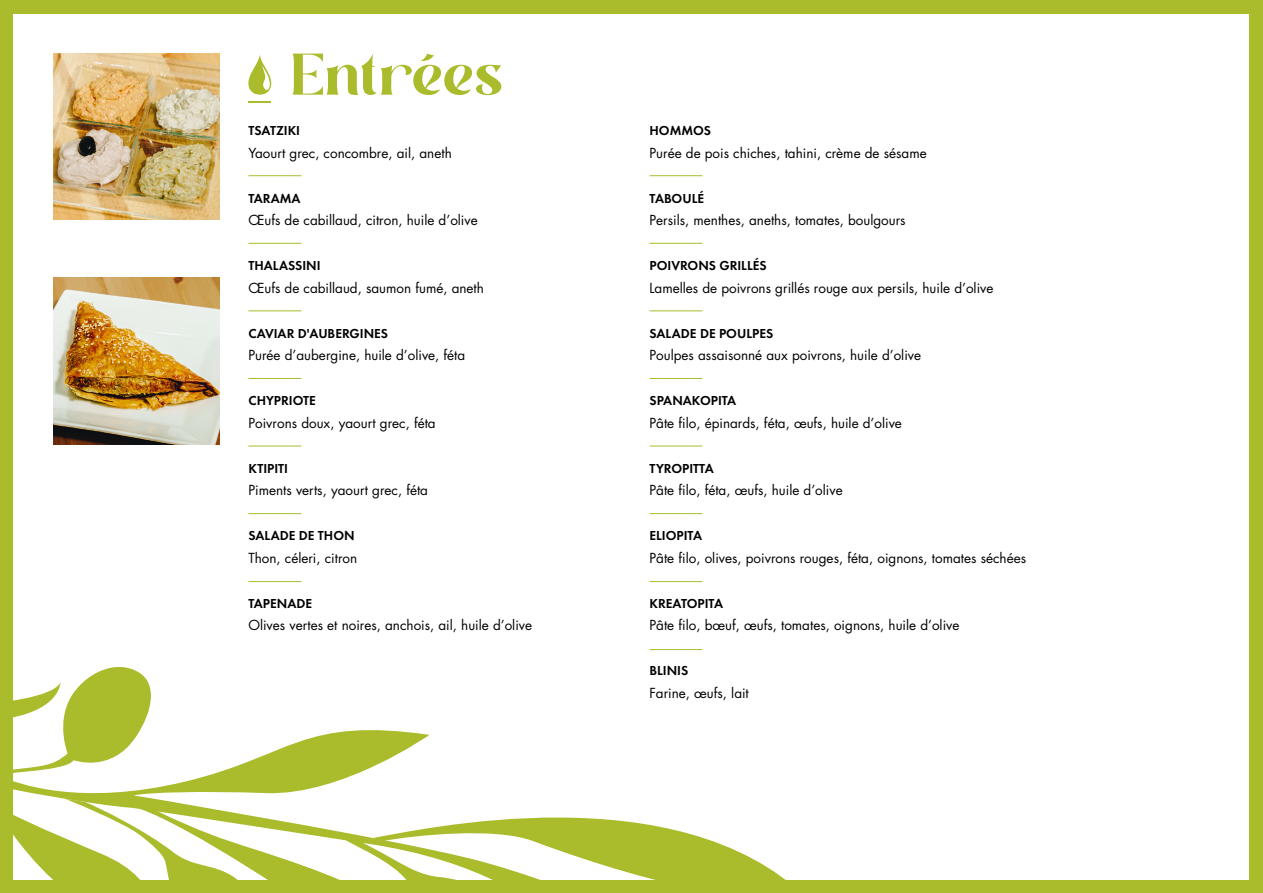
<style>
.page{position:relative;width:1263px;height:893px;background:#aabb2b}
.page>*{position:absolute;margin:0;border:0;box-sizing:border-box;transform-origin:0 0}
.t1{font:700 72px "Brastika";color:#aabb2c}
.t2{font:13.5px "Futura";color:#000}
.t3{font:13.5px "Futura Dem";color:#000}
</style>
<div class="page">
<div style="left:14px;top:14px;width:1235px;height:865px;background:#fff"></div>
<img style="left:53px;top:54px;width:166px;height:166px">
<img style="left:53px;top:278px;width:166px;height:166px">
<svg style="left:13px;top:628px;width:690px;height:54px"></svg>
<svg style="left:13px;top:682px;width:417px;height:198px"></svg>
<svg style="left:373px;top:772px;width:433px;height:108px"></svg>
<hr style="left:248px;top:175px;width:53px;height:1px;background:#aabb2b">
<hr style="left:248px;top:243px;width:53px;height:1px;background:#aabb2b">
<hr style="left:248px;top:311px;width:53px;height:1px;background:#aabb2b">
<hr style="left:248px;top:378px;width:53px;height:1px;background:#aabb2b">
<hr style="left:248px;top:446px;width:53px;height:1px;background:#aabb2b">
<hr style="left:248px;top:513px;width:53px;height:1px;background:#aabb2b">
<hr style="left:248px;top:581px;width:53px;height:1px;background:#aabb2b">
<hr style="left:649px;top:175px;width:53px;height:1px;background:#aabb2b">
<hr style="left:649px;top:243px;width:53px;height:1px;background:#aabb2b">
<hr style="left:649px;top:311px;width:53px;height:1px;background:#aabb2b">
<hr style="left:649px;top:378px;width:53px;height:1px;background:#aabb2b">
<hr style="left:649px;top:446px;width:53px;height:1px;background:#aabb2b">
<hr style="left:649px;top:513px;width:53px;height:1px;background:#aabb2b">
<hr style="left:649px;top:581px;width:53px;height:1px;background:#aabb2b">
<hr style="left:649px;top:649px;width:53px;height:1px;background:#aabb2b">
<svg style="left:248px;top:54px;width:24px;height:41px"></svg>
<hr style="left:248px;top:101px;width:23px;height:2px;background:#aabb2c">
<h1 class="t1" style="left:291px;top:34px;width:214px">Entrées</h1>
<p class="t3" style="left:248px;top:122px;width:53px">TSATZIKI</p>
<p class="t2" style="left:248px;top:144px;width:205px">Yaourt grec, concombre, ail, aneth</p>
<p class="t3" style="left:248px;top:190px;width:54px">TARAMA</p>
<p class="t2" style="left:248px;top:212px;width:231px">Œufs de cabillaud, citron, huile d’olive</p>
<p class="t3" style="left:248px;top:257px;width:74px">THALASSINI</p>
<p class="t2" style="left:248px;top:279px;width:237px">Œufs de cabillaud, saumon fumé, aneth</p>
<p class="t3" style="left:248px;top:325px;width:141px">CAVIAR D'AUBERGINES</p>
<p class="t2" style="left:248px;top:347px;width:218px">Purée d’aubergine, huile d’olive, féta</p>
<p class="t3" style="left:248px;top:392px;width:69px">CHYPRIOTE</p>
<p class="t2" style="left:248px;top:414px;width:189px">Poivrons doux, yaourt grec, féta</p>
<p class="t3" style="left:248px;top:460px;width:41px">KTIPITI</p>
<p class="t2" style="left:248px;top:482px;width:181px">Piments verts, yaourt grec, féta</p>
<p class="t3" style="left:248px;top:527px;width:108px">SALADE DE THON</p>
<p class="t2" style="left:248px;top:549px;width:110px">Thon, céleri, citron</p>
<p class="t3" style="left:248px;top:595px;width:65px">TAPENADE</p>
<p class="t2" style="left:248px;top:617px;width:285px">Olives vertes et noires, anchois, ail, huile d’olive</p>
<p class="t3" style="left:649px;top:122px;width:63px">HOMMOS</p>
<p class="t2" style="left:649px;top:144px;width:279px">Purée de pois chiches, tahini, crème de sésame</p>
<p class="t3" style="left:649px;top:190px;width:56px">TABOULÉ</p>
<p class="t2" style="left:649px;top:212px;width:258px">Persils, menthes, aneths, tomates, boulgours</p>
<p class="t3" style="left:649px;top:257px;width:119px">POIVRONS GRILLÉS</p>
<p class="t2" style="left:649px;top:279px;width:345px">Lamelles de poivrons grillés rouge aux persils, huile d’olive</p>
<p class="t3" style="left:649px;top:325px;width:125px">SALADE DE POULPES</p>
<p class="t2" style="left:649px;top:347px;width:273px">Poulpes assaisonné aux poivrons, huile d’olive</p>
<p class="t3" style="left:649px;top:392px;width:88px">SPANAKOPITA</p>
<p class="t2" style="left:649px;top:414px;width:254px">Pâte filo, épinards, féta, œufs, huile d’olive</p>
<p class="t3" style="left:649px;top:460px;width:66px">TYROPITTA</p>
<p class="t2" style="left:649px;top:482px;width:195px">Pâte filo, féta, œufs, huile d’olive</p>
<p class="t3" style="left:649px;top:527px;width:54px">ELIOPITA</p>
<p class="t2" style="left:649px;top:549px;width:378px">Pâte filo, olives, poivrons rouges, féta, oignons, tomates séchées</p>
<p class="t3" style="left:649px;top:595px;width:75px">KREATOPITA</p>
<p class="t2" style="left:649px;top:617px;width:311px">Pâte filo, bœuf, œufs, tomates, oignons, huile d’olive</p>
<p class="t3" style="left:649px;top:662px;width:40px">BLINIS</p>
<p class="t2" style="left:649px;top:684px;width:101px">Farine, œufs, lait</p>
</div>
